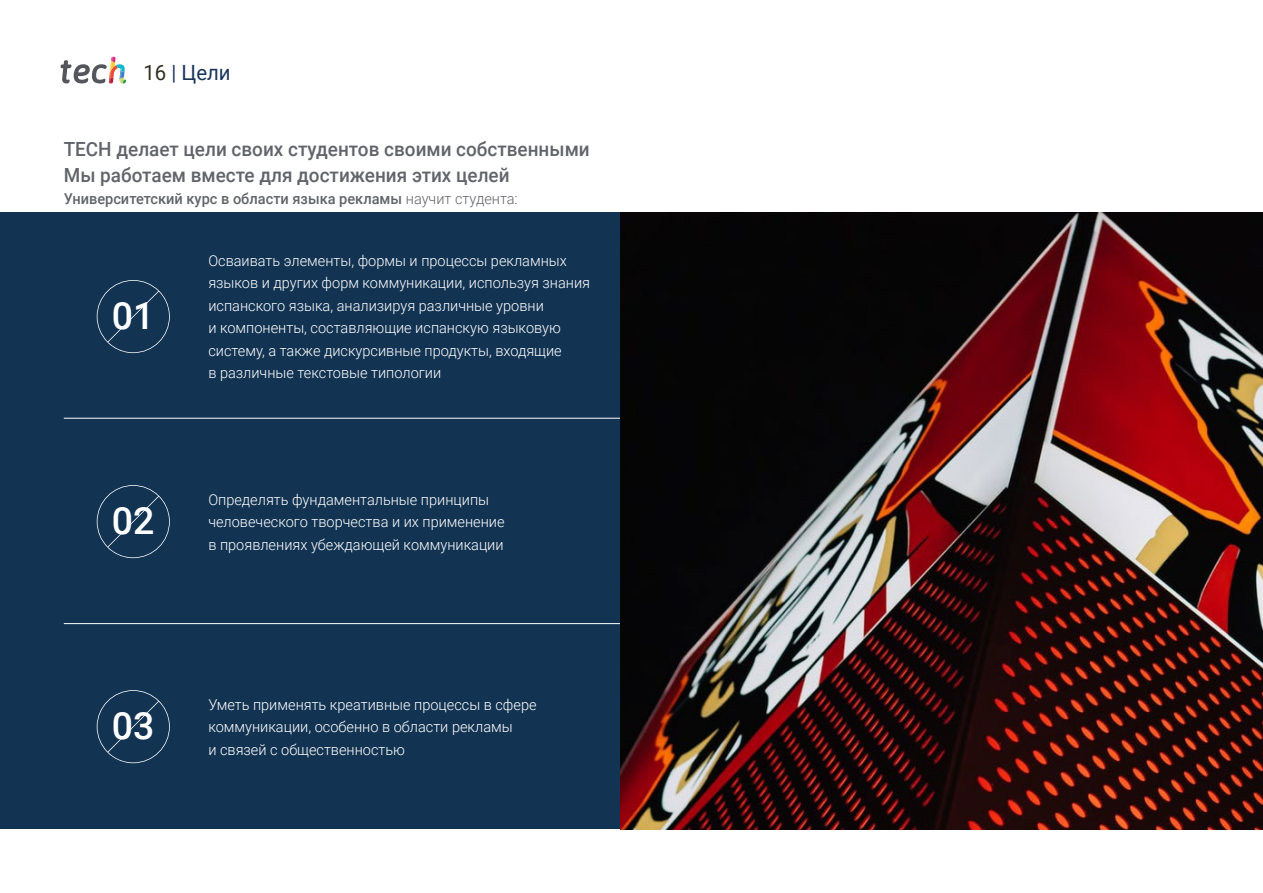
<style>
.page{position:relative;width:1263px;height:893px;background:#fff}
.page>*{position:absolute;margin:0;border:0;box-sizing:border-box;transform-origin:0 0}
.t1{font:500 37.5px "Roboto";color:#fff}
.t2{font:21px "Roboto";color:#1a355c}
.t3{font:500 19.5px/25.5px "Roboto";color:#61646a}
.t4{font:300 15px/22.5px "Roboto";color:#fff}
.t5{font:500 15px "Roboto";color:#61646a}
.s1{color:#312e20}
.s2{font-weight:300}
</style>
<div class="page">
<svg style="left:61px;top:57px;width:65px;height:27px"></svg>
<div style="left:0;top:213px;width:621px;height:616px;background:#123352"></div>
<svg style="left:97px;top:280px;width:73px;height:73px"></svg>
<svg style="left:97px;top:690px;width:73px;height:73px"></svg>
<svg style="left:97px;top:485px;width:73px;height:73px"></svg>
<hr style="left:64px;top:418px;width:1199px;height:1px;background:#fff">
<hr style="left:64px;top:623px;width:1199px;height:1px;background:#fff">
<img style="left:621px;top:213px;width:642px;height:616px">
<h2 class="t2" style="left:144px;top:57px;width:89px"><span class="s1">16</span> | Цели</h2>
<h3 class="t3" style="left:64px;top:136px;width:527px">TECH делает цели своих студентов своими собственными<br>Мы работаем вместе для достижения этих целей</h3>
<p class="t5" style="left:64px;top:188px;width:455px">Университетский курс в области языка рекламы <span class="s2">научит студента:</span></p>
<h1 class="t1" style="left:112px;top:290px;width:44px">01</h1>
<h1 class="t1" style="left:112px;top:495px;width:44px">02</h1>
<p class="t4" style="left:208px;top:249px;width:383px">Осваивать элементы, формы и процессы рекламных языков и других форм коммуникации, используя знания испанского языка, анализируя различные уровни<br>и компоненты, составляющие испанскую языковую систему, а также дискурсивные продукты, входящие<br>в различные текстовые типологии</p>
<p class="t4" style="left:208px;top:488px;width:298px">Определять фундаментальные принципы человеческого творчества и их применение в проявлениях убеждающей коммуникации</p>
<h1 class="t1" style="left:112px;top:700px;width:44px">03</h1>
<p class="t4" style="left:208px;top:693px;width:330px">Уметь применять креативные процессы в сфере коммуникации, особенно в области рекламы<br>и связей с общественностью</p>
</div>
